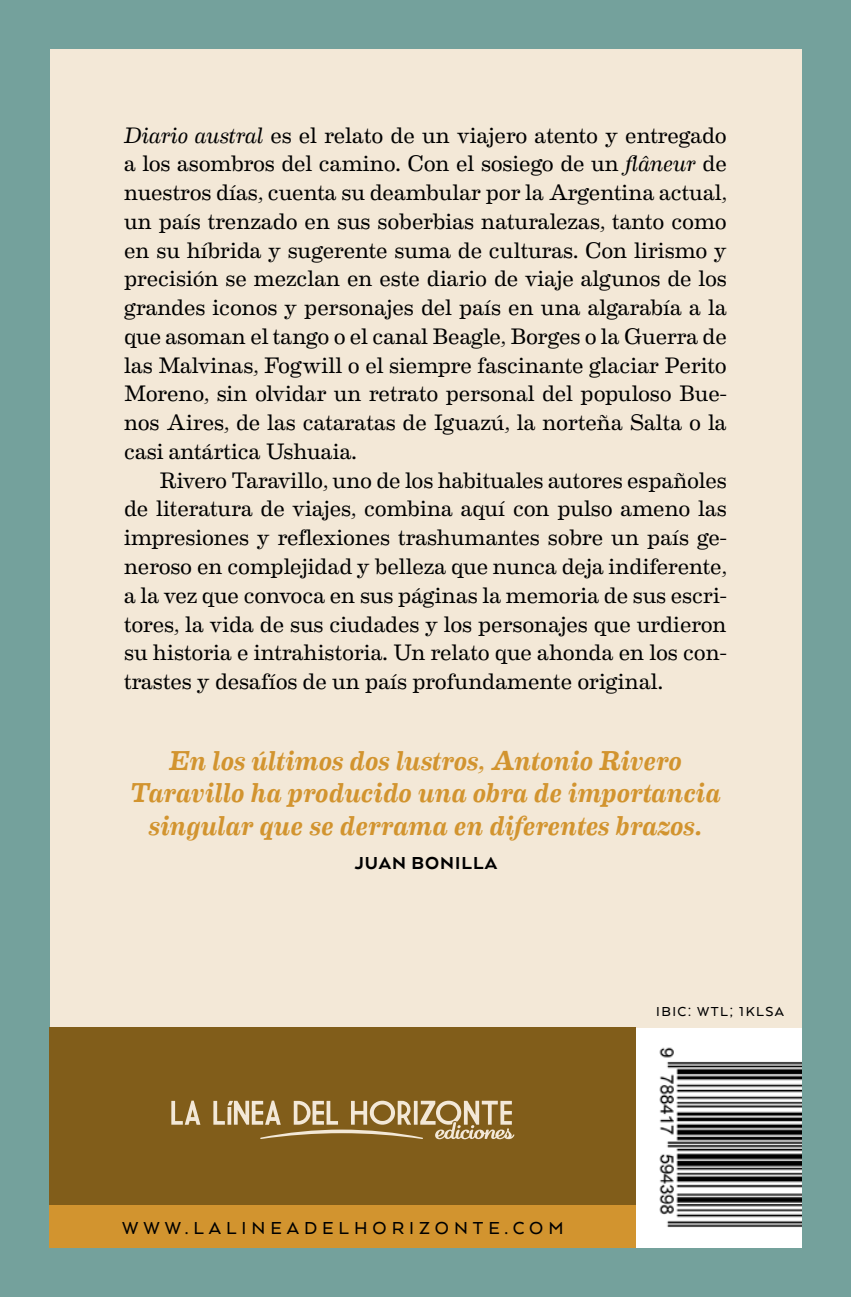
<style>
.page{position:relative;width:851px;height:1297px;background:#fff}
.page>*{position:absolute;margin:0;border:0;box-sizing:border-box;transform-origin:0 0}
.t1{font:italic 500 27.5px/32.5px "Eames Century Modern";letter-spacing:.005em;color:#d2942f;text-align:center}
.t2{font:22.5px/28.8px "Eames Century Modern";letter-spacing:-.005em;color:#000;text-align:justify}
.t3{font:500 20px "Arquitecta";letter-spacing:.25em;color:#000}
.t4{font:800 20px "Arquitecta";letter-spacing:.05em;color:#000}
.t5{font:500 15px "Arquitecta";letter-spacing:.1em;color:#000}
.s1{font-style:italic}
</style>
<div class="page">
<div style="left:0;top:0;width:850px;height:1297px;background:#74a19c"></div>
<div style="left:50px;top:49px;width:751px;height:979px;background:#f3e8d7"></div>
<div style="left:50px;top:1028px;width:586px;height:177px;background:#815d1a"></div>
<svg style="left:171px;top:1101px;width:343px;height:38px"></svg>
<div style="left:50px;top:1205px;width:586px;height:42px;background:#d2942f"></div>
<div style="left:636px;top:1028px;width:165px;height:219px;background:#fff"></div>
<img style="left:659px;top:1047px;width:142px;height:181px">
<p class="t2" style="left:124px;top:119px;width:604px"><span class="s1">Diario austral</span> es el relato de un viajero atento y entregado a los asombros del camino. Con el sosiego de un <span class="s1">flâneur</span> de nuestros días, cuenta su deambular por la Argentina actual, un país trenzado en sus soberbias naturalezas, tanto como en su híbrida y sugerente suma de culturas. Con lirismo y precisión se mezclan en este diario de viaje algunos de los grandes iconos y personajes del país en una algarabía a la que asoman el tango o el canal Beagle, Borges o la Guerra de las Malvinas, Fogwill o el siempre fascinante glaciar Perito Moreno, sin olvidar un retrato personal del populoso Bue&shy;nos Aires, de las cataratas de Iguazú, la norteña Salta o la casi antártica Ushuaia.</p>
<p class="t2" style="left:124px;top:464px;width:604px;text-indent:35px">Rivero Taravillo, uno de los habituales autores españoles de literatura de viajes, combina aquí con pulso ameno las impresiones y reflexiones trashumantes sobre un país ge&shy;neroso en complejidad y belleza que nunca deja indiferente, a la vez que convoca en sus páginas la memoria de sus escri&shy;tores, la vida de sus ciudades y los personajes que urdieron su historia e intrahistoria. Un relato que ahonda en los con&shy;trastes y desafíos de un país profundamente original.</p>
<p class="t1" style="left:130px;top:742px;width:592px">En los últimos dos lustros, Antonio Rivero<br>Taravillo ha producido una obra de importancia singular que se derrama en diferentes brazos.</p>
<p class="t4" style="left:354px;top:851px;width:144px">JUAN BONILLA</p>
<p class="t3" style="left:122px;top:1215px;width:443px">WWW.LALINEADELHORIZONTE.COM</p>
<p class="t5" style="left:656px;top:1002px;width:129px">IBIC: WTL; 1KLSA</p>
</div>
